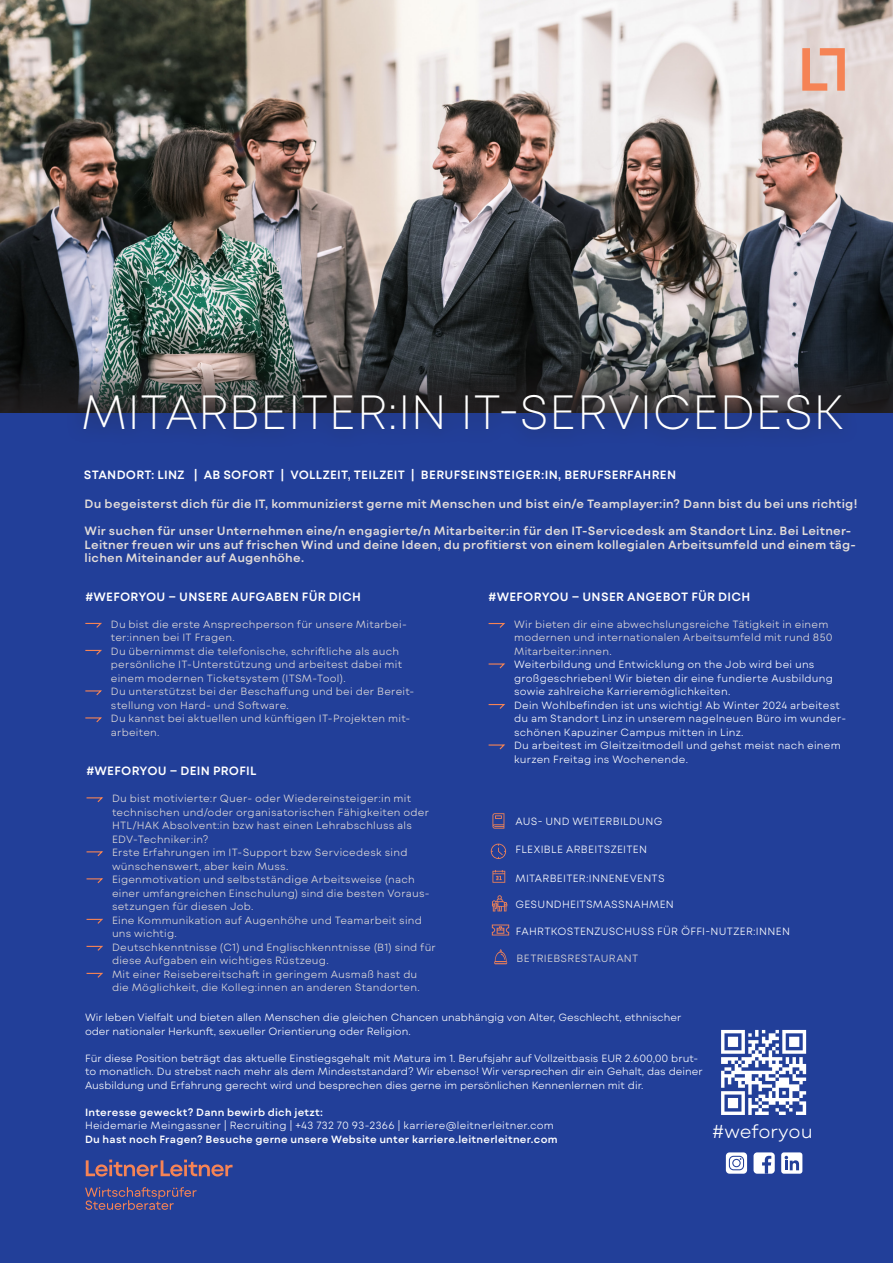
<style>
.page{position:relative;width:893px;height:1263px;background:#fff}
.page>*{position:absolute;margin:0;border:0;box-sizing:border-box;transform-origin:0 0}
.t1{font:200 48px "Mont Blanc";color:#fff}
.t2{font:300 18.75px "Mont Blanc";letter-spacing:-.005em;color:#fff}
.Intro{font:600 12px/13.5px "Mont Blanc";letter-spacing:.02em;color:#e3ddd9}
.Fließtext{font:600 12px "Mont Blanc";letter-spacing:.025em;color:#fff}
.Liste{font:300 10.5px/13.5px "Mont Blanc";letter-spacing:.02em;color:#e3ddd9}
.Liste-2{font:300 10.5px/13.5px "Mont Blanc";color:#fff}
.Liste-3{font:300 10.5px/13.5px "Mont Blanc";letter-spacing:.02em;color:#fff}
.Fließtext-2{font:300 10.5px "Mont Blanc";letter-spacing:.025em;color:#fff}
.Fließtext-3{font:600 10.5px "Mont Blanc";letter-spacing:.025em;color:#fff}
.Fließtext-4{font:300 10.5px "Mont Blanc";letter-spacing:.03em;color:#e3ddd9}
</style>
<div class="page">
<div style="left:0;top:401px;width:893px;height:862px;background:#223f99"></div>
<img style="left:0;top:0;width:893px;height:363px">
<svg style="left:802px;top:48px;width:43px;height:43px"></svg>
<img style="left:0;top:363px;width:893px;height:49px">
<div style="left:66px;top:375px;width:793px;height:73px;background:#231f20;opacity:.75"></div>
<svg style="left:721px;top:1030px;width:85px;height:85px"></svg>
<svg style="left:86px;top:797px;width:17px;height:6px"></svg>
<svg style="left:86px;top:851px;width:17px;height:6px"></svg>
<svg style="left:86px;top:878px;width:17px;height:6px"></svg>
<svg style="left:86px;top:918px;width:17px;height:6px"></svg>
<svg style="left:86px;top:945px;width:17px;height:6px"></svg>
<svg style="left:86px;top:972px;width:17px;height:6px"></svg>
<svg style="left:85px;top:622px;width:17px;height:6px"></svg>
<svg style="left:85px;top:649px;width:17px;height:6px"></svg>
<svg style="left:85px;top:690px;width:17px;height:6px"></svg>
<svg style="left:85px;top:717px;width:17px;height:6px"></svg>
<svg style="left:488px;top:623px;width:17px;height:5px"></svg>
<svg style="left:488px;top:663px;width:17px;height:6px"></svg>
<svg style="left:488px;top:704px;width:17px;height:5px"></svg>
<svg style="left:488px;top:744px;width:17px;height:6px"></svg>
<svg style="left:86px;top:1159px;width:147px;height:17px"></svg>
<svg style="left:85px;top:1187px;width:112px;height:23px"></svg>
<svg style="left:492px;top:924px;width:17px;height:11px"></svg>
<svg style="left:492px;top:813px;width:12px;height:16px"></svg>
<svg style="left:491px;top:844px;width:15px;height:15px"></svg>
<svg style="left:492px;top:870px;width:13px;height:13px"></svg>
<svg style="left:492px;top:895px;width:15px;height:16px"></svg>
<svg style="left:726px;top:1152px;width:21px;height:22px"></svg>
<div style="left:753px;top:1152px;width:22px;height:22px;background:#fff;border-radius:4px"></div>
<svg style="left:762px;top:1156px;width:9px;height:18px"></svg>
<div style="left:781px;top:1152px;width:21px;height:22px;background:#fff;border-radius:3px"></div>
<svg style="left:785px;top:1156px;width:14px;height:14px"></svg>
<svg style="left:729px;top:1156px;width:15px;height:14px"></svg>
<svg style="left:494px;top:949px;width:13px;height:15px"></svg>
<p class="t1" style="left:81px;top:382px;width:765px">MITARBEITER:IN IT-SERVICEDESK</p>
<p class="Fließtext" style="left:84px;top:467px;width:594px">STANDORT: LINZ | AB SOFORT | VOLLZEIT, TEILZEIT | BERUFSEINSTEIGER:IN, BERUFSERFAHREN</p>
<p class="Intro" style="left:85px;top:497px;width:774px">Du begeisterst dich für die IT, kommunizierst gerne mit Menschen und bist ein/e Teamplayer:in? Dann bist du bei uns richtig!</p>
<p class="Intro" style="left:85px;top:524px;width:773px">Wir suchen für unser Unternehmen eine/n engagierte/n Mitarbeiter:in für den IT-Servicedesk am Standort Linz. Bei Leitner-<br>Leitner freuen wir uns auf frischen Wind und deine Ideen, du profitierst von einem kollegialen Arbeitsumfeld und einem täg&shy;lichen Miteinander auf Augenhöhe.</p>
<h2 class="Fließtext" style="left:85px;top:589px;width:277px">#WEFORYOU – UNSERE AUFGABEN FÜR DICH</h2>
<p class="Liste" style="left:111px;top:617px;width:297px">Du bist die erste Ansprechperson für unsere Mitarbei&shy;ter:innen bei IT Fragen.</p>
<p class="Liste" style="left:111px;top:644px;width:293px">Du übernimmst die telefonische, schriftliche als auch persönliche IT-Unterstützung und arbeitest dabei mit einem modernen Ticketsystem (ITSM-Tool).</p>
<p class="Liste" style="left:111px;top:685px;width:305px">Du unterstützst bei der Beschaffung und bei der Bereit&shy;stellung von Hard- und Software.</p>
<p class="Liste" style="left:111px;top:712px;width:301px">Du kannst bei aktuellen und künftigen IT-Projekten mit&shy;arbeiten.</p>
<h2 class="Fließtext" style="left:87px;top:763px;width:172px">#WEFORYOU – DEIN PROFIL</h2>
<p class="Liste" style="left:112px;top:792px;width:319px">Du bist motivierte:r Quer- oder Wiedereinsteiger:in mit technischen und/oder organisatorischen Fähigkeiten oder HTL/HAK Absolvent:in bzw hast einen Lehrabschluss als EDV-Techniker:in?</p>
<p class="Liste" style="left:112px;top:846px;width:297px">Erste Erfahrungen im IT-Support bzw Servicedesk sind wünschenswert, aber kein Muss.</p>
<p class="Liste" style="left:112px;top:873px;width:319px">Eigenmotivation und selbstständige Arbeitsweise (nach einer umfangreichen Einschulung) sind die besten Voraus&shy;setzungen für diesen Job.</p>
<p class="Liste" style="left:112px;top:913px;width:311px">Eine Kommunikation auf Augenhöhe und Teamarbeit sind uns wichtig.</p>
<p class="Liste" style="left:112px;top:940px;width:325px">Deutschkenntnisse (C1) und Englischkenntnisse (B1) sind für diese Aufgaben ein wichtiges Rüstzeug.</p>
<p class="Liste" style="left:112px;top:967px;width:309px">Mit einer Reisebereitschaft in geringem Ausmaß hast du die Möglichkeit, die Kolleg:innen an anderen Standorten.</p>
<h2 class="Fließtext" style="left:489px;top:589px;width:263px">#WEFORYOU – UNSER ANGEBOT FÜR DICH</h2>
<p class="Liste" style="left:514px;top:618px;width:320px">Wir bieten dir eine abwechslungsreiche Tätigkeit in einem modernen und internationalen Arbeitsumfeld mit rund 850<br>Mitarbeiter:innen.</p>
<p class="Liste-3" style="left:514px;top:658px;width:320px">Weiterbildung und Entwicklung on the Job wird bei uns großgeschrieben! Wir bieten dir eine fundierte Ausbildung sowie zahlreiche Karrieremöglichkeiten.</p>
<p class="Liste-3" style="left:514px;top:699px;width:333px">Dein Wohlbefinden ist uns wichtig! Ab Winter 2024 arbeitest du am Standort Linz in unserem nagelneuen Büro im wunder&shy;schönen Kapuziner Campus mitten in Linz.</p>
<p class="Liste-3" style="left:514px;top:739px;width:328px">Du arbeitest im Gleitzeitmodell und gehst meist nach einem kurzen Freitag ins Wochenende.</p>
<p class="Fließtext-2" style="left:515px;top:815px;width:148px">AUS- UND WEITERBILDUNG</p>
<p class="Fließtext-2" style="left:515px;top:843px;width:133px">FLEXIBLE ARBEITSZEITEN</p>
<p class="Fließtext-2" style="left:515px;top:871px;width:151px">MITARBEITER:INNENEVENTS</p>
<p class="Fließtext-2" style="left:515px;top:897px;width:160px">GESUNDHEITSMASSNAHMEN</p>
<p class="Fließtext-2" style="left:516px;top:924px;width:275px">FAHRTKOSTENZUSCHUSS FÜR ÖFFI-NUTZER:INNEN</p>
<p class="Fließtext-4" style="left:517px;top:951px;width:123px">BETRIEBSRESTAURANT</p>
<p class="Liste-2" style="left:85px;top:1011px;width:598px">Wir leben Vielfalt und bieten allen Menschen die gleichen Chancen unabhängig von Alter, Geschlecht, ethnischer oder nationaler Herkunft, sexueller Orientierung oder Religion.</p>
<p class="Liste-2" style="left:85px;top:1052px;width:619px">Für diese Position beträgt das aktuelle Einstiegsgehalt mit Matura im 1. Berufsjahr auf Vollzeitbasis EUR 2.600,00 brut&shy;to monatlich. Du strebst nach mehr als dem Mindeststandard? Wir ebenso! Wir versprechen dir ein Gehalt, das deiner<br>Ausbildung und Erfahrung gerecht wird und besprechen dies gerne im persönlichen Kennenlernen mit dir.</p>
<p class="Fließtext-3" style="left:85px;top:1105px;width:240px">Interesse geweckt? Dann bewirb dich jetzt:</p>
<p class="Fließtext-2" style="left:85px;top:1119px;width:470px">Heidemarie Meingassner | Recruiting | +43 732 70 93-2366 | karriere@leitnerleitner.com</p>
<p class="Fließtext-3" style="left:85px;top:1132px;width:474px">Du hast noch Fragen? Besuche gerne unsere Website unter karriere.leitnerleitner.com</p>
<p class="t2" style="left:712px;top:1120px;width:102px">#weforyou</p>
</div>
